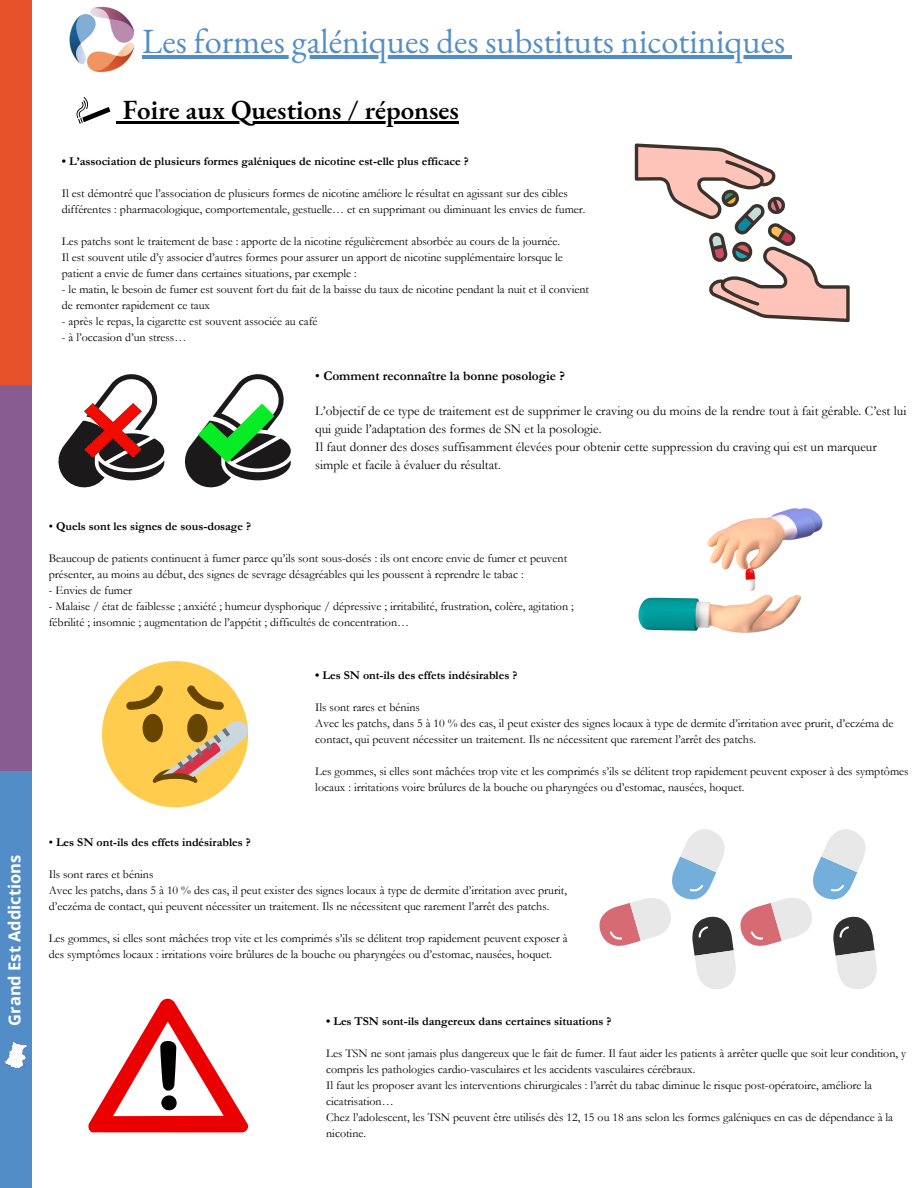
<style>
.page{position:relative;width:918px;height:1188px;background:#fff}
.page>*{position:absolute;margin:0;border:0;box-sizing:border-box;transform-origin:0 0}
.t1{font:34.5px "EB Garamond";color:#538dc7}
.t2{font:600 27px "EB Garamond";color:#000}
.t3{font:700 16.5px "Open Sans";color:#fff}
.t4{font:13.35px/17.7px "Garamond";color:#000}
.t5{font:700 13.35px "Garamond";color:#000}
.t6{font:12px/16px "Garamond";color:#000}
.t7{font:700 12px "Garamond";color:#000}
.s1{font-weight:400}
</style>
<div class="page">
<img style="left:69px;top:6px;width:66px;height:67px">
<div style="left:0;top:770px;width:31px;height:418px;background:#538dc7"></div>
<div style="left:0;top:0;width:31px;height:388px;background:#e6522a"></div>
<div style="left:0;top:385px;width:31px;height:386px;background:#885c90"></div>
<img style="left:4px;top:1042px;width:23px;height:27px">
<svg style="left:76px;top:97px;width:34px;height:27px"></svg>
<svg style="left:58px;top:374px;width:106px;height:114px"></svg>
<img style="left:85px;top:404px;width:56px;height:53px">
<svg style="left:184px;top:374px;width:107px;height:114px"></svg>
<img style="left:638px;top:508px;width:185px;height:125px">
<svg style="left:635px;top:143px;width:215px;height:179px"></svg>
<svg style="left:88px;top:999px;width:161px;height:133px"></svg>
<svg style="left:599px;top:829px;width:278px;height:160px"></svg>
<svg style="left:102px;top:661px;width:147px;height:146px"></svg>
<hr style="left:142px;top:55px;width:643px;height:3px;background:#538dc7">
<svg style="left:785px;top:55px;width:7px;height:3px"></svg>
<svg style="left:117px;top:122px;width:6px;height:2px"></svg>
<hr style="left:123px;top:122px;width:336px;height:2px;background:#000">
<p class="t3" style="left:3px;top:1026px;width:172px;rotate:-90deg">Grand Est Addictions</p>
<p class="t1" style="left:142px;top:18px;width:645px">Les formes galéniques des substituts nicotiniques</p>
<p class="t2" style="left:123px;top:92px;width:338px">Foire aux Questions / réponses</p>
<p class="t7" style="left:62px;top:154px;width:408px">• L’association de plusieurs formes galéniques de nicotine est-elle plus efficace ?</p>
<p class="t6" style="left:62px;top:185px;width:525px">Il est démontré que l’association de plusieurs formes de nicotine améliore le résultat en agissant sur des cibles différentes : pharmacologique, comportementale, gestuelle… et en supprimant ou diminuant les envies de fumer.</p>
<p class="t6" style="left:62px;top:234px;width:500px">Les patchs sont le traitement de base : apporte de la nicotine régulièrement absorbée au cours de la journée.</p>
<p class="t6" style="left:62px;top:250px;width:503px">Il est souvent utile d’y associer d’autres formes pour assurer un apport de nicotine supplémentaire lorsque le patient a envie de fumer dans certaines situations, par exemple :</p>
<p class="t6" style="left:62px;top:282px;width:529px">- le matin, le besoin de fumer est souvent fort du fait de la baisse du taux de nicotine pendant la nuit et il convient de remonter rapidement ce taux</p>
<p class="t6" style="left:62px;top:314px;width:257px">- après le repas, la cigarette est souvent associée au café</p>
<p class="t6" style="left:62px;top:330px;width:126px">- à l’occasion d’un stress…</p>
<p class="t5" style="left:315px;top:368px;width:251px"><span class="s1">•</span> Comment reconnaître la bonne posologie ?</p>
<p class="t4" style="left:315px;top:403px;width:593px">L’objectif de ce type de traitement est de supprimer le craving ou du moins de la rendre tout à fait gérable. C’est lui qui guide l’adaptation des formes de SN et la posologie.</p>
<p class="t4" style="left:315px;top:438px;width:563px">Il faut donner des doses suffisamment élevées pour obtenir cette suppression du craving qui est un marqueur simple et facile à évaluer du résultat.</p>
<p class="t7" style="left:49px;top:520px;width:204px"><span class="s1">•</span> Quels sont les signes de sous-dosage ?</p>
<p class="t6" style="left:49px;top:551px;width:520px">Beaucoup de patients continuent à fumer parce qu’ils sont sous-dosés : ils ont encore envie de fumer et peuvent présenter, au moins au début, des signes de sevrage désagréables qui les poussent à reprendre le tabac :</p>
<p class="t6" style="left:49px;top:583px;width:85px">- Envies de fumer</p>
<p class="t6" style="left:49px;top:599px;width:527px">- Malaise / état de faiblesse ; anxiété ; humeur dysphorique / dépressive ; irritabilité, frustration, colère, agitation ; fébrilité ; insomnie ; augmentation de l’appétit ; difficultés de concentration…</p>
<p class="t7" style="left:315px;top:669px;width:204px">• Les SN ont-ils des effets indésirables ?</p>
<p class="t6" style="left:315px;top:699px;width:106px">Ils sont rares et bénins</p>
<p class="t6" style="left:315px;top:715px;width:580px">Avec les patchs, dans 5 à 10 % des cas, il peut exister des signes locaux à type de dermite d’irritation avec prurit, d’eczéma de contact, qui peuvent nécessiter un traitement. Ils ne nécessitent que rarement l’arrêt des patchs.</p>
<p class="t6" style="left:315px;top:763px;width:595px">Les gommes, si elles sont mâchées trop vite et les comprimés s’ils se délitent trop rapidement peuvent exposer à des symptômes locaux : irritations voire brûlures de la bouche ou pharyngées ou d’estomac, nausées, hoquet.</p>
<p class="t7" style="left:49px;top:836px;width:204px"><span class="s1">•</span> Les SN ont-ils des effets indésirables ?</p>
<p class="t6" style="left:49px;top:867px;width:106px">Ils sont rares et bénins</p>
<p class="t6" style="left:49px;top:883px;width:520px">Avec les patchs, dans 5 à 10 % des cas, il peut exister des signes locaux à type de dermite d’irritation avec prurit, d’eczéma de contact, qui peuvent nécessiter un traitement. Ils ne nécessitent que rarement l’arrêt des patchs.</p>
<p class="t6" style="left:49px;top:931px;width:521px">Les gommes, si elles sont mâchées trop vite et les comprimés s’ils se délitent trop rapidement peuvent exposer à des symptômes locaux : irritations voire brûlures de la bouche ou pharyngées ou d’estomac, nausées, hoquet.</p>
<p class="t7" style="left:326px;top:1015px;width:287px">• Les TSN sont-ils dangereux dans certaines situations ?</p>
<p class="t6" style="left:326px;top:1045px;width:582px">Les TSN ne sont jamais plus dangereux que le fait de fumer. Il faut aider les patients à arrêter quelle que soit leur condition, y compris les pathologies cardio-vasculaires et les accidents vasculaires cérébraux.</p>
<p class="t6" style="left:326px;top:1077px;width:547px">Il faut les proposer avant les interventions chirurgicales : l’arrêt du tabac diminue le risque post-opératoire, améliore la cicatrisation…</p>
<p class="t6" style="left:326px;top:1109px;width:569px">Chez l’adolescent, les TSN peuvent être utilisés dès 12, 15 ou 18 ans selon les formes galéniques en cas de dépendance à la nicotine.</p>
</div>
